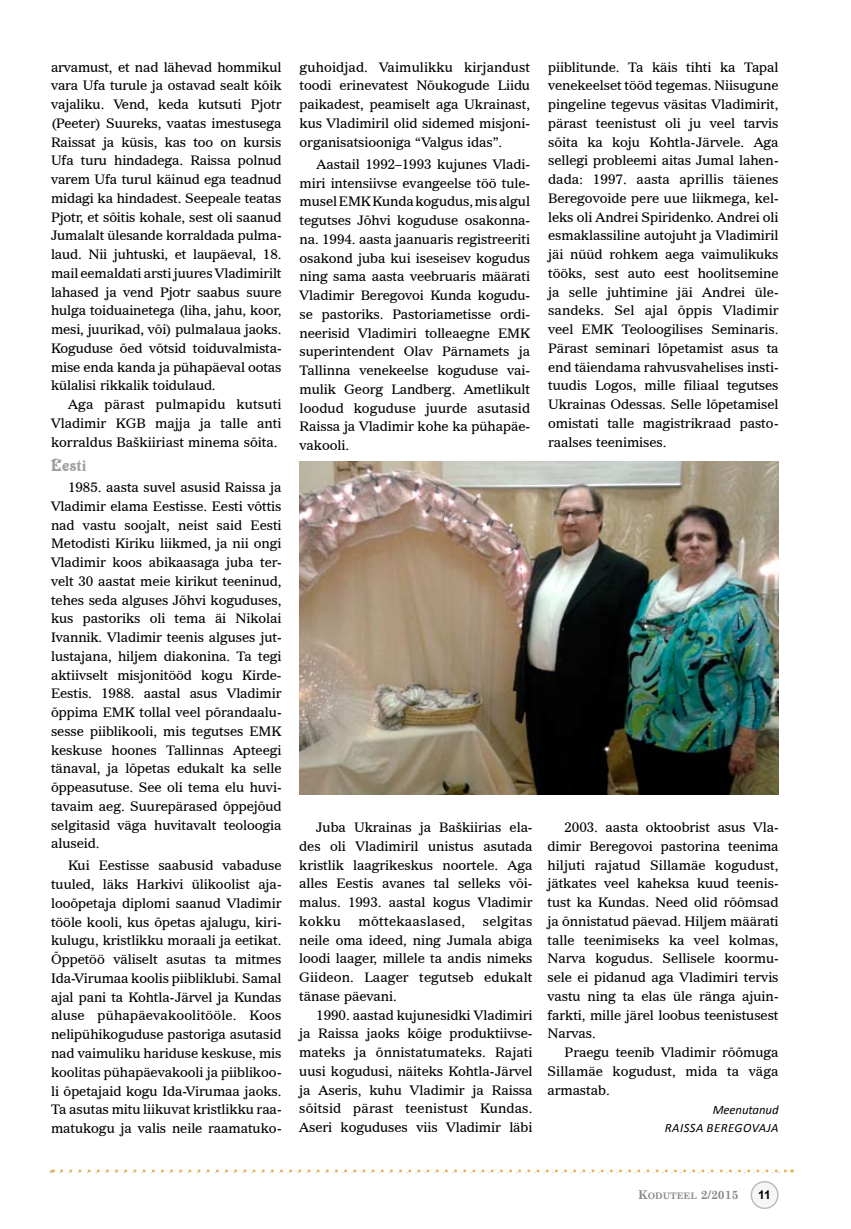
<style>
.page{position:relative;width:851px;height:1229px;background:#fff}
.page>*{position:absolute;margin:0;border:0;box-sizing:border-box;transform-origin:0 0}
.t1{font:18px "Victorian D";letter-spacing:.025em;color:#9c9d9f}
.t2{font:13.2px/18.8px "Imperial BT";letter-spacing:-.005em;color:#000;text-align:justify}
.t3{font:italic 12.75px/18px "Calibri";letter-spacing:.02em;color:#000;text-align:right}
.t4{font:700 12px "Century Schoolbook";color:#878889}
.t5{font:700 12px "Arial";color:#000}
.s1{font-size:9px}
</style>
<div class="page">
<div style="left:751px;top:1182px;width:26px;height:26px;background:#f5f6f6;border-radius:50%"></div>
<div style="left:750px;top:1181px;width:28px;height:28px;border:2px solid #bcbdbe;border-radius:50%"></div>
<img style="left:299px;top:461px;width:479px;height:334px">
<svg style="left:51px;top:1169px;width:3px;height:4px"></svg>
<svg style="left:60px;top:1169px;width:732px;height:4px"></svg>
<p class="t2" style="left:51px;top:58px;width:232px">arvamust, et nad lähevad hommikul vara Ufa turule ja ostavad sealt kõik vajaliku. Vend, keda kutsuti Pjotr (Peeter) Suureks, vaatas imestusega Raissat ja küsis, kas too on kursis Ufa turu hindadega. Raissa polnud varem Ufa turul käinud ega teadnud midagi ka hindadest. Seepeale teatas Pjotr, et sõitis kohale, sest oli saanud Jumalalt ülesande korraldada pulma&shy;laud. Nii juhtuski, et laupäeval, 18. mail eemaldati arsti juures Vladimirilt lahased ja vend Pjotr saabus suure hulga toiduainetega (liha, jahu, koor, mesi, juurikad, või) pulmalaua jaoks.<br>Koguduse õed võtsid toiduvalmista&shy;mise enda kanda ja pühapäeval ootas külalisi rikkalik toidulaud.</p>
<p class="t2" style="left:51px;top:395px;width:232px;text-indent:17px">Aga pärast pulmapidu kutsuti Vladimir KGB majja ja talle anti korraldus Baškiiriast minema sõita.</p>
<h1 class="t1" style="left:51px;top:456px;width:37px">Eesti</h1>
<p class="t2" style="left:51px;top:478px;width:232px;text-indent:17px">1985. aasta suvel asusid Raissa ja Vladimir elama Eestisse. Eesti võttis nad vastu soojalt, neist said Eesti Metodisti Kiriku liikmed, ja nii ongi Vladimir koos abikaasaga juba ter&shy;velt 30 aastat meie kirikut teeninud, tehes seda alguses Jõhvi koguduses, kus pastoriks oli tema äi Nikolai Ivannik. Vladimir teenis alguses jut&shy;lustajana, hiljem diakonina. Ta tegi aktiivselt misjonitööd kogu Kirde-Eestis. 1988. aastal asus Vladimir õppima EMK tollal veel põrandaalu&shy;sesse piiblikooli, mis tegutses EMK keskuse hoones Tallinnas Apteegi tänaval, ja lõpetas edukalt ka selle õppeasutuse. See oli tema elu huvi&shy;tavaim aeg. Suurepärased õppejõud selgitasid väga huvitavalt teoloogia aluseid.</p>
<p class="t2" style="left:51px;top:856px;width:232px;text-indent:17px">Kui Eestisse saabusid vabaduse tuuled, läks Harkivi ülikoolist aja&shy;looõpetaja diplomi saanud Vladimir tööle kooli, kus õpetas ajalugu, kiri&shy;kulugu, kristlikku moraali ja eetikat.<br>Õppetöö väliselt asutas ta mitmes Ida-Virumaa koolis piibliklubi. Samal ajal pani ta Kohtla-Järvel ja Kundas aluse pühapäevakoolitööle. Koos nelipühikoguduse pastoriga asutasid nad vaimuliku hariduse keskuse, mis koolitas pühapäevakooli ja piiblikoo&shy;li õpetajaid kogu Ida-Virumaa jaoks.<br>Ta asutas mitu liikuvat kristlikku raa&shy;matukogu ja valis neile raamatuko-</p>
<p class="t2" style="left:299px;top:58px;width:232px">guhoidjad. Vaimulikku kirjandust toodi erinevatest Nõukogude Liidu paikadest, peamiselt aga Ukrainast, kus Vladimiril olid sidemed misjoni&shy;organisatsiooniga “Valgus idas”.</p>
<p class="t2" style="left:299px;top:155px;width:232px;text-indent:17px">Aastail 1992–1993 kujunes Vladi&shy;miri intensiivse evangeelse töö tule&shy;musel EMK Kunda kogudus, mis algul tegutses Jõhvi koguduse osakonna&shy;na. 1994. aasta jaanuaris registreeriti osakond juba kui iseseisev kogudus ning sama aasta veebruaris määrati Vladimir Beregovoi Kunda kogudu&shy;se pastoriks. Pastoriametisse ordi&shy;neerisid Vladimiri tolleaegne EMK superintendent Olav Pärnamets ja Tallinna venekeelse koguduse vai&shy;mulik Georg Landberg. Ametlikult loodud koguduse juurde asutasid Raissa ja Vladimir kohe ka pühapäe&shy;vakooli.</p>
<p class="t2" style="left:548px;top:58px;width:232px">piiblitunde. Ta käis tihti ka Tapal venekeelset tööd tegemas. Niisugune pingeline tegevus väsitas Vladimirit, pärast teenistust oli ju veel tarvis sõita ka koju Kohtla-Järvele. Aga sellegi probleemi aitas Jumal lahen&shy;dada: 1997. aasta aprillis täienes Beregovoide pere uue liikmega, kel&shy;leks oli Andrei Spiridenko. Andrei oli esmaklassiline autojuht ja Vladimiril jäi nüüd rohkem aega vaimulikuks tööks, sest auto eest hoolitsemine ja selle juhtimine jäi Andrei üle&shy;sandeks. Sel ajal õppis Vladimir veel EMK Teoloogilises Seminaris.<br>Pärast seminari lõpetamist asus ta end täiendama rahvusvahelises insti&shy;tuudis Logos, mille filiaal tegutses Ukrainas Odessas. Selle lõpetamisel omistati talle magistrikraad pasto&shy;raalses teenimises.</p>
<p class="t2" style="left:299px;top:818px;width:235px;text-indent:17px">Juba Ukrainas ja Baškiirias ela&shy;des oli Vladimiril unistus asutada kristlik laagrikeskus noortele. Aga alles Eestis avanes tal selleks või&shy;malus. 1993. aastal kogus Vladimir kokku</p>
<p class="t2" style="left:299px;top:912px;width:235px;text-indent:183px">selgitas neile oma ideed, ning Jumala abiga loodi laager, millele ta andis nimeks Giideon. Laager tegutseb edukalt tänase päevani.</p>
<p class="t2" style="left:299px;top:1005px;width:235px;text-indent:17px">1990. aastad kujunesidki Vladimiri ja Raissa jaoks kõige produktiivse&shy;mateks ja õnnistatumateks. Rajati uusi kogudusi, näiteks Kohtla-Järvel ja Aseris, kuhu Vladimir ja Raissa sõitsid pärast teenistust Kundas.<br>Aseri koguduses viis Vladimir läbi</p>
<p class="t2" style="left:358px;top:912px;width:108px">mõttekaaslased,</p>
<p class="t2" style="left:547px;top:818px;width:233px;text-indent:17px">2003. aasta oktoobrist asus Vla&shy;dimir Beregovoi pastorina teenima hiljuti rajatud Sillamäe kogudust, jätkates veel kaheksa kuud teenis&shy;tust ka Kundas. Need olid rõõmsad ja õnnistatud päevad. Hiljem määrati talle teenimiseks ka veel kolmas, Narva kogudus. Sellisele koormu&shy;sele ei pidanud aga Vladimiri tervis vastu ning ta elas üle ränga ajuin&shy;farkti, mille järel loobus teenistusest Narvas.</p>
<p class="t2" style="left:547px;top:1043px;width:232px;text-indent:17px">Praegu teenib Vladimir rõõmuga Sillamäe kogudust, mida ta väga armastab.</p>
<p class="t3" style="left:664px;top:1100px;width:115px">MEENUTANUD<br>RA ISSAB EREGOVAJA</p>
<p class="t4" style="left:638px;top:1185px;width:102px">K<span class="s1">ODUTEEL</span> 2/2015</p>
<p class="t5" style="left:758px;top:1187px;width:6px">11</p>
</div>
